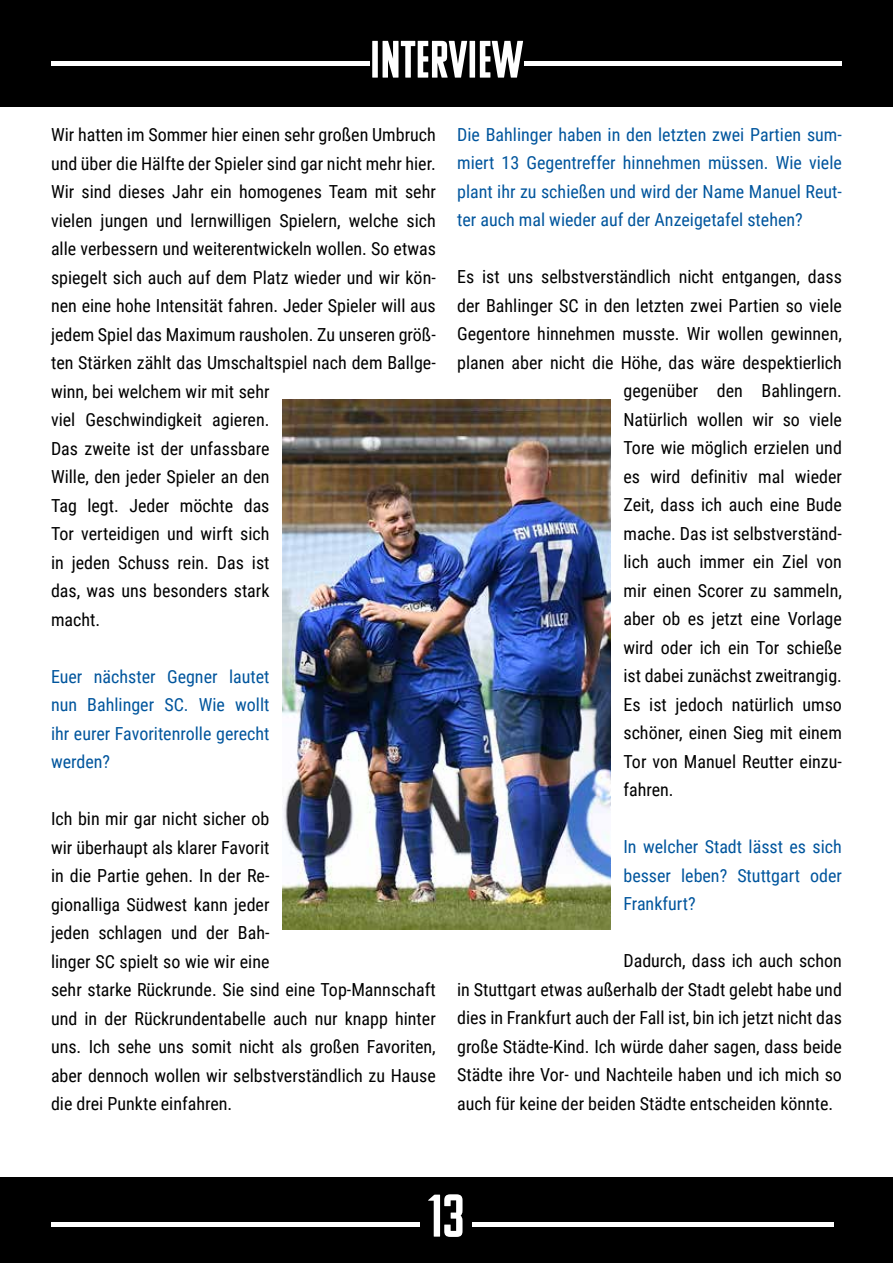
<style>
.page{position:relative;width:893px;height:1263px;background:#fff}
.page>*{position:absolute;margin:0;border:0;box-sizing:border-box;transform-origin:0 0}
.t1{font:60px "Komu A";color:#fff}
.t2{font:52.5px "Komu A";color:#fff}
.t3{font:18px/28.5px "Roboto Condensed";color:#000}
.t4{font:18px/28.5px "Roboto Condensed";color:#00559d;text-align:justify}
</style>
<div class="page">
<div style="left:0;top:0;width:893px;height:106px;background:#000"></div>
<hr style="left:51px;top:61px;width:791px;height:4px;background:#fff">
<div style="left:0;top:1178px;width:893px;height:85px;background:#000"></div>
<hr style="left:51px;top:1222px;width:782px;height:4px;background:#fff">
<div style="left:421px;top:1191px;width:51px;height:55px;background:#000"></div>
<div style="left:370px;top:38px;width:153px;height:40px;background:#000"></div>
<img style="left:282px;top:400px;width:329px;height:529px">
<h2 class="t2" style="left:370px;top:32px;width:155px">INTERVIEW</h2>
<p class="t3" style="left:51px;top:120px;width:386px">Wir hatten im Sommer hier einen sehr großen Umbruch und über die Hälfte der Spieler sind gar nicht mehr hier.<br>Wir sind dieses Jahr ein homogenes Team mit sehr vielen jungen und lernwilligen Spielern, welche sich alle verbessern und weiterentwickeln wollen. So etwas spiegelt sich auch auf dem Platz wieder und wir kön&shy;nen eine hohe Intensität fahren. Jeder Spieler will aus jedem Spiel das Maximum rausholen. Zu unseren größ&shy;ten Stärken zählt das Umschaltspiel nach dem Ballge&shy;winn, bei welchem wir mit sehr<br>viel Geschwindigkeit agieren.<br>Das zweite ist der unfassbare<br>Wille, den jeder Spieler an den<br>Tag legt. Jeder möchte das<br>Tor verteidigen und wirft sich<br>in jeden Schuss rein. Das ist<br>das, was uns besonders stark<br>macht.</p>
<p class="t4" style="left:51px;top:661px;width:220px">Euer nächster Gegner lautet nun Bahlinger SC. Wie wollt ihr eurer Favoritenrolle gerecht werden?</p>
<p class="t3" style="left:51px;top:804px;width:386px">Ich bin mir gar nicht sicher ob<br>wir überhaupt als klarer Favorit<br>in die Partie gehen. In der Re-<br>gionalliga Südwest kann jeder<br>jeden schlagen und der Bah-<br>linger SC spielt so wie wir eine<br>sehr starke Rückrunde. Sie sind eine Top-Mannschaft und in der Rückrundentabelle auch nur knapp hinter uns. Ich sehe uns somit nicht als großen Favoriten, aber dennoch wollen wir selbstverständlich zu Hause die drei Punkte einfahren.</p>
<p class="t4" style="left:457px;top:120px;width:386px">Die Bahlinger haben in den letzten zwei Partien sum&shy;miert 13 Gegentreffer hinnehmen müssen. Wie viele plant ihr zu schießen und wird der Name Manuel Reut&shy;ter auch mal wieder auf der Anzeigetafel stehen?</p>
<p class="t3" style="left:457px;top:262px;width:386px">Es ist uns selbstverständlich nicht entgangen, dass</p>
<p class="t3" style="left:457px;top:291px;width:386px">der Bahlinger SC in den letzten zwei Partien so viele</p>
<p class="t3" style="left:457px;top:319px;width:386px">Gegentore hinnehmen musste. Wir wollen gewinnen,</p>
<p class="t3" style="left:457px;top:348px;width:386px">planen aber nicht die Höhe, das wäre despektierlich</p>
<p class="t3" style="left:623px;top:376px;width:220px">gegenüber den Bahlingern.</p>
<p class="t3" style="left:623px;top:405px;width:220px">Natürlich wollen wir so viele</p>
<p class="t3" style="left:623px;top:433px;width:220px">Tore wie möglich erzielen und</p>
<p class="t3" style="left:623px;top:462px;width:220px">es wird definitiv mal wieder</p>
<p class="t3" style="left:623px;top:490px;width:220px">Zeit, dass ich auch eine Bude</p>
<p class="t3" style="left:623px;top:519px;width:220px">mache. Das ist selbstverständ-</p>
<p class="t3" style="left:623px;top:547px;width:220px">lich auch immer ein Ziel von</p>
<p class="t3" style="left:623px;top:576px;width:220px">mir einen Scorer zu sammeln,</p>
<p class="t3" style="left:623px;top:604px;width:220px">aber ob es jetzt eine Vorlage</p>
<p class="t3" style="left:623px;top:632px;width:220px">wird oder ich ein Tor schieße</p>
<p class="t3" style="left:623px;top:661px;width:220px">ist dabei zunächst zweitrangig.</p>
<p class="t3" style="left:623px;top:689px;width:220px">Es ist jedoch natürlich umso</p>
<p class="t3" style="left:623px;top:718px;width:220px">schöner, einen Sieg mit einem</p>
<p class="t3" style="left:623px;top:746px;width:220px">Tor von Manuel Reutter einzu-</p>
<p class="t3" style="left:623px;top:775px;width:52px">fahren.</p>
<p class="t4" style="left:623px;top:832px;width:220px">In welcher Stadt lässt es sich besser leben? Stuttgart oder Frankfurt?</p>
<p class="t3" style="left:457px;top:946px;width:386px;text-align:justify;text-indent:166px">Dadurch, dass ich auch schon in Stuttgart etwas außerhalb der Stadt gelebt habe und dies in Frankfurt auch der Fall ist, bin ich jetzt nicht das große Städte-Kind. Ich würde daher sagen, dass beide Städte ihre Vor- und Nachteile haben und ich mich so auch für keine der beiden Städte entscheiden könnte.</p>
<h1 class="t1" style="left:428px;top:1185px;width:38px">13</h1>
</div>
